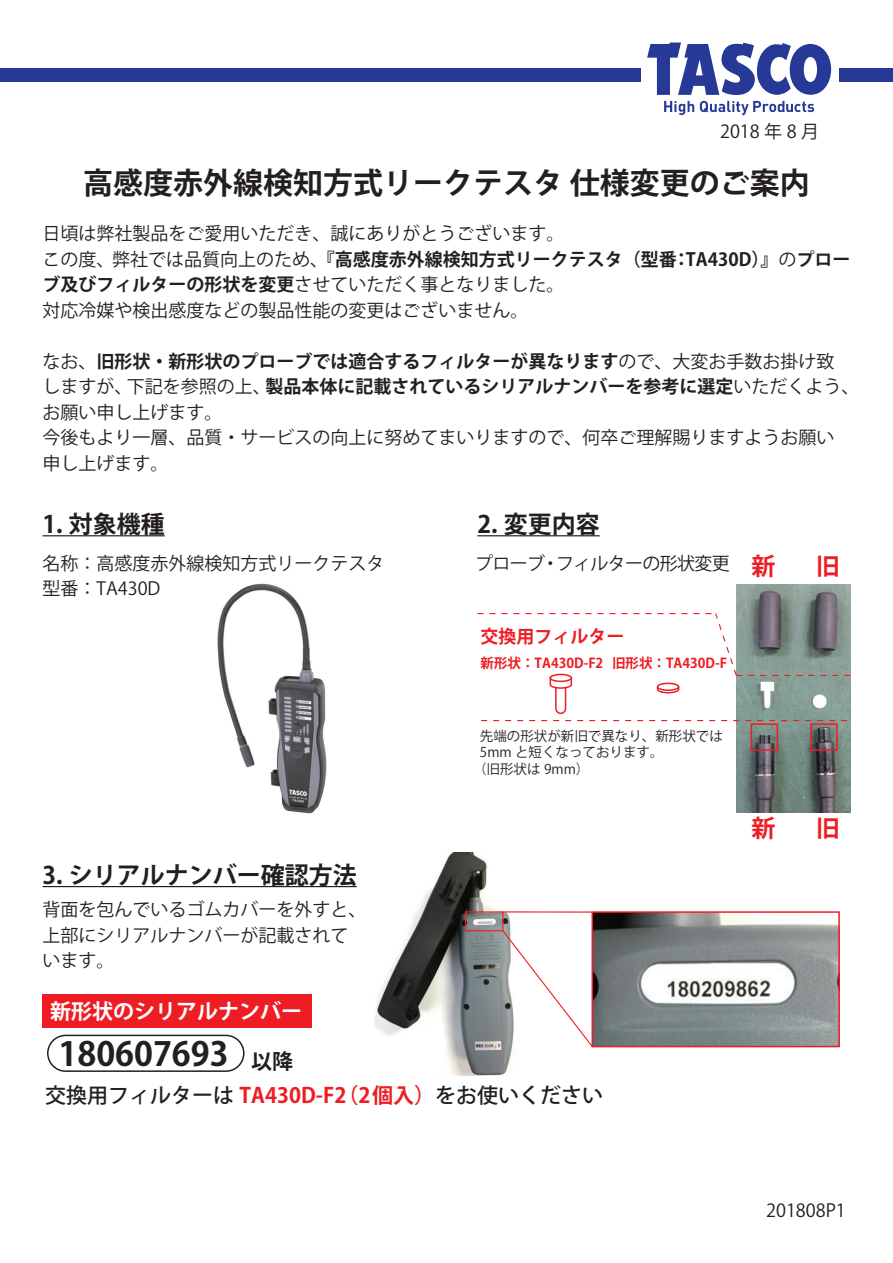
<style>
.page{position:relative;width:893px;height:1263px;background:#fff}
.page>*{position:absolute;margin:0;border:0;box-sizing:border-box;transform-origin:0 0}
.t1{font:700 33px "Koz Go Pr 6 N";color:#231f20}
.t2{font:700 30px "Koz Go Pr 6 N";color:#231f20}
.t3{font:700 24px "Koz Go Pr 6 N";color:#231f20}
.t4{font:700 24px "Koz Go Pr 6 N";color:#ee1d23}
.t5{font:500 21px "Koz Go Pr 6 N";color:#231f20}
.t6{font:700 21px "Koz Go Pr 6 N";color:#fff}
.t7{font:18px/25.5px "Koz Go Pr 6 N";color:#231f20}
.t8{font:18px "Koz Go Pr 6 N";letter-spacing:-.04em;color:#231f20}
.t9{font:700 18px "Koz Go Pr 6 N";color:#ee1d23}
.t10{font:13.5px "Koz Go Pr 6 N";color:#231f20}
.t11{font:700 13.5px "Koz Go Pr 6 N";color:#ee1d23}
.s1{font-weight:700}
.s2{font-weight:700;color:#ee1d23}
</style>
<div class="page">
<img style="left:217px;top:583px;width:110px;height:231px">
<svg style="left:647px;top:43px;width:184px;height:72px"></svg>
<div style="left:0;top:68px;width:640px;height:13px;background:#263996"></div>
<div style="left:839px;top:68px;width:54px;height:13px;background:#263996"></div>
<hr style="left:43px;top:535px;width:122px;height:1px;background:#231f20">
<hr style="left:43px;top:886px;width:314px;height:1px;background:#231f20">
<hr style="left:477px;top:535px;width:123px;height:1px;background:#231f20">
<img style="left:736px;top:584px;width:115px;height:229px">
<div style="left:751px;top:723px;width:27px;height:28px;border:2px solid #ee1d23"></div>
<div style="left:810px;top:723px;width:28px;height:28px;border:2px solid #ee1d23"></div>
<svg style="left:481px;top:720px;width:370px;height:1px"></svg>
<img style="left:374px;top:853px;width:143px;height:223px">
<img style="left:594px;top:914px;width:243px;height:130px">
<div style="left:591px;top:911px;width:249px;height:136px;border:2px solid #ee1d23"></div>
<div style="left:465px;top:911px;width:38px;height:20px;border:1px solid #ee1d23"></div>
<hr style="left:503px;top:911px;width:89px;height:2px;background:#ee1d23">
<svg style="left:501px;top:929px;width:93px;height:119px"></svg>
<div style="left:43px;top:994px;width:269px;height:34px;background:#ee1d23"></div>
<div style="left:47px;top:1035px;width:198px;height:37px;border:2px solid #231f20;border-radius:18px"></div>
<div style="left:555px;top:684px;width:11px;height:30px;border:2px solid #ee1d23;border-radius:5px"></div>
<svg style="left:477px;top:612px;width:374px;height:82px"></svg>
<p class="t7" style="left:720px;top:119px;width:101px">2018 年 8 月</p>
<h2 class="t2" style="left:83px;top:166px;width:728px">高感度赤外線検知方式リークテスタ 仕様変更のご案内</h2>
<p class="t7" style="left:43px;top:221px;width:809px">日頃は弊社製品をご愛用いただき、誠にありがとうございます。<br>この度、弊社では品質向上のため、<span class="s1">『高感度赤外線検知方式リークテスタ（型番：TA430D）』</span>の<span class="s1">プローブ及びフィルターの形状を変更</span>させていただく事となりました。<br>対応冷媒や検出感度などの製品性能の変更はございません。</p>
<p class="t7" style="left:43px;top:349px;width:818px">なお、<span class="s1">旧形状・新形状のプローブでは適合するフィルターが異なります</span>ので、大変お手数お掛け致<br>しますが、下記を参照の上、<span class="s1">製品本体に記載されているシリアルナンバーを参考に選定</span>いただくよう、お願い申し上げます。<br>今後もより一層、品質・サービスの向上に努めてまいりますので、何卒ご理解賜りますようお願い<br>申し上げます。</p>
<h3 class="t3" style="left:43px;top:511px;width:124px">1. 対象機種</h3>
<p class="t7" style="left:43px;top:551px;width:344px">名称：高感度赤外線検知方式リークテスタ型番：TA430D</p>
<h3 class="t3" style="left:477px;top:511px;width:124px">2. 変更内容</h3>
<p class="t8" style="left:475px;top:553px;width:256px">プローブ・フィルターの形状変更</p>
<p class="t9" style="left:481px;top:626px;width:145px">交換用フィルター</p>
<p class="t11" style="left:481px;top:655px;width:248px">新形状：TA430D-F2 旧形状：TA430D-F</p>
<h3 class="t4" style="left:751px;top:553px;width:26px">新</h3>
<h3 class="t4" style="left:816px;top:553px;width:25px">旧</h3>
<h3 class="t3" style="left:43px;top:862px;width:316px">3. シリアルナンバー確認方法</h3>
<p class="t7" style="left:43px;top:897px;width:326px">背面を包んでいるゴムカバーを外すと、上部にシリアルナンバーが記載されています。</p>
<p class="t6" style="left:50px;top:999px;width:254px">新形状のシリアルナンバー</p>
<p class="t10" style="left:480px;top:728px;width:244px">先端の形状が新旧で異なり、新形状では</p>
<p class="t10" style="left:480px;top:745px;width:185px">5mm と短くなっております。</p>
<p class="t10" style="left:473px;top:761px;width:118px">（旧形状は 9mm）</p>
<h1 class="t1" style="left:59px;top:1036px;width:236px">180607693 <sub>以降</sub></h1>
<p class="t5" style="left:45px;top:1083px;width:559px">交換用フィルターは <span class="s2">TA430D-F2（2個入）</span>をお使いください</p>
<h3 class="t4" style="left:751px;top:814px;width:26px">新</h3>
<h3 class="t4" style="left:816px;top:814px;width:25px">旧</h3>
<p class="t7" style="left:766px;top:1198px;width:81px">201808P1</p>
</div>
